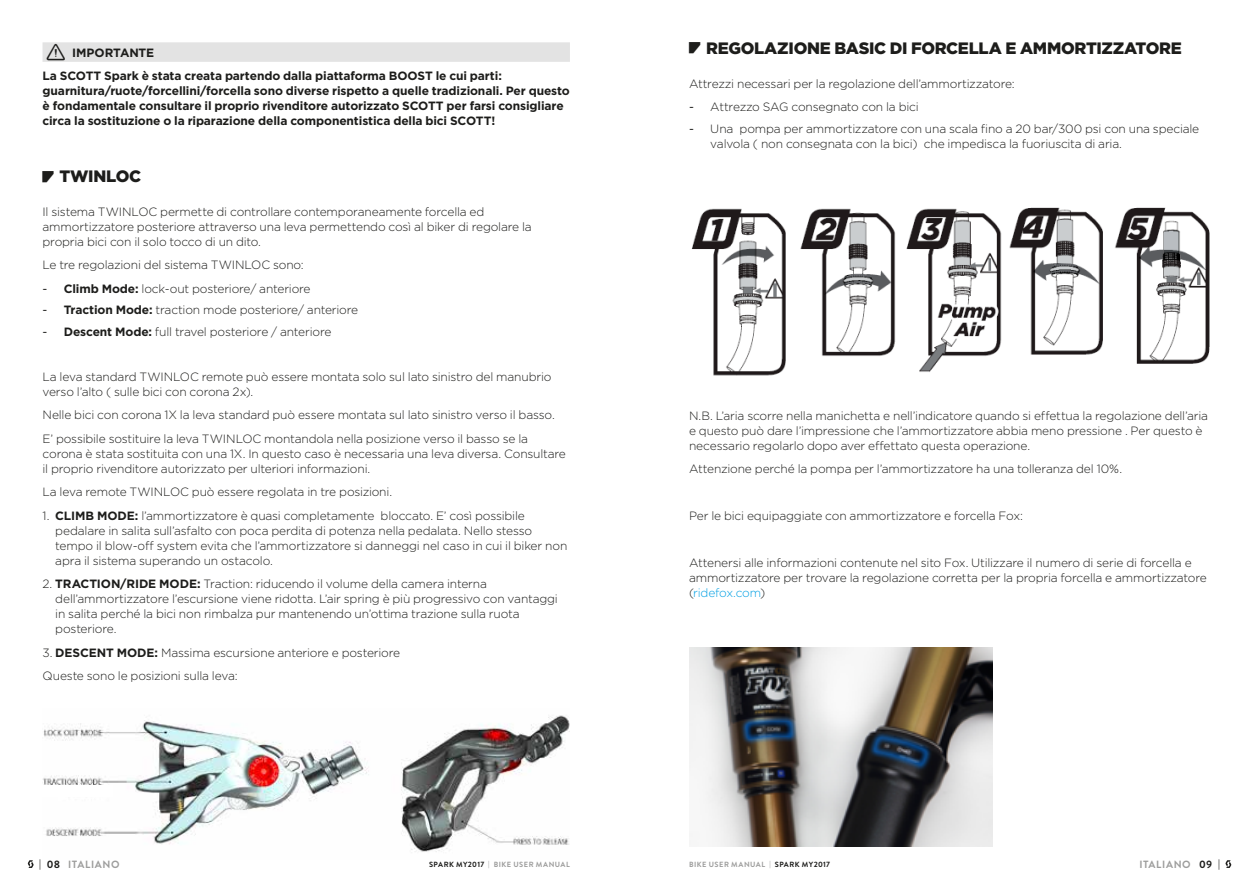
<style>
.page{position:relative;width:1259px;height:893px;background:#fff}
.page>*{position:absolute;margin:0;border:0;box-sizing:border-box;transform-origin:0 0}
.t1{font:900 16.5px "Gotham";letter-spacing:-.02em;color:#1d1d1b}
.t2{font:300 12px/15px "Gotham";letter-spacing:-.015em;color:#1d1d1b}
.t3{font:700 12px/15px "Gotham";letter-spacing:-.01em;color:#1d1d1b}
.t4{font:700 10.5px "Brandon Text";letter-spacing:.06em;color:#9d9d9c}
.t5{font:700 10.5px "Brandon Text";color:#1d1d1b}
.t6{font:700 7.5px "Brandon Text";letter-spacing:.065em;color:#9d9d9c}
.s1{font-family:"Warning";font-weight:400;font-size:30px}
.s2{font-family:"manual Point";font-weight:400;font-size:27px}
.s3{font-weight:400}
.s4{font-weight:700}
.s5{color:#009fe3}
.s6{color:#1d1d1b}
</style>
<div class="page">
<img style="left:43px;top:715px;width:527px;height:137px">
<div style="left:43px;top:785px;width:70px;height:12px;background:#fff"></div>
<img style="left:691px;top:207px;width:519px;height:169px">
<img style="left:689px;top:647px;width:303px;height:200px">
<div style="left:43px;top:42px;width:527px;height:20px;background:#e3e3e3"></div>
<svg style="left:1225px;top:860px;width:6px;height:8px"></svg>
<svg style="left:28px;top:860px;width:6px;height:8px"></svg>
<p class="t3" style="left:43px;top:41px;width:461px;line-height:23.2px;text-indent:4px"><span class="s1">•</span> IMPORTANTE<br>La SCOTT Spark è stata creata partendo dalla piattaforma BOOST le cui parti:</p>
<p class="t3" style="left:43px;top:83px;width:529px">guarnitura/ruote/forcellini/forcella sono diverse rispetto a quelle tradizionali. Per questo è fondamentale consultare il proprio rivenditore autorizzato SCOTT per farsi consigliare circa la sostituzione o la riparazione della componentistica della bici SCOTT!</p>
<h1 class="t1" style="left:43px;top:165px;width:100px"><span class="s2">•</span>TWINLOC</h1>
<p class="t2" style="left:43px;top:204px;width:491px">Il sistema TWINLOC permette di controllare contemporaneamente forcella ed ammortizzatore posteriore attraverso una leva permettendo così al biker di regolare la propria bici con il solo tocco di un dito.</p>
<p class="t2" style="left:43px;top:257px;width:263px">Le tre regolazioni del sistema TWINLOC sono:</p>
<p class="t2" style="left:43px;top:281px;width:270px"><span class="s3">-</span> <span class="s4">Climb Mode:</span> lock-out posteriore/ anteriore</p>
<p class="t2" style="left:43px;top:302px;width:317px"><span class="s3">-</span> <span class="s4">Traction Mode:</span> traction mode posteriore/ anteriore</p>
<p class="t2" style="left:43px;top:324px;width:290px"><span class="s3">-</span> <span class="s4">Descent Mode:</span> full travel posteriore / anteriore</p>
<p class="t2" style="left:43px;top:369px;width:510px">La leva standard TWINLOC remote può essere montata solo sul lato sinistro del manubrio verso l’alto ( sulle bici con corona 2x).</p>
<p class="t2" style="left:43px;top:403px;width:514px;line-height:23.5px">Nelle bici con corona 1X la leva standard può essere montata sul lato sinistro verso il basso.<br>E’ possibile sostituire la leva TWINLOC montandola nella posizione verso il basso se la</p>
<p class="t2" style="left:43px;top:446px;width:525px">corona è stata sostituita con una 1X. In questo caso è necessaria una leva diversa. Consultare il proprio rivenditore autorizzato per ulteriori informazioni.</p>
<p class="t2" style="left:43px;top:484px;width:351px">La leva remote TWINLOC può essere regolata in tre posizioni.</p>
<p class="t2" style="left:55px;top:508px;width:513px;text-indent:-13px">1. <span class="s4">CLIMB MODE:</span> l’ammortizzatore è quasi completamente bloccato. E’ così possibile pedalare in salita sull’asfalto con poca perdita di potenza nella pedalata. Nello stesso tempo il blow-off system evita che l’ammortizzatore si danneggi nel caso in cui il biker non apra il sistema superando un ostacolo.</p>
<p class="t2" style="left:55px;top:576px;width:504px;text-indent:-13px">2. <span class="s4">TRACTION/RIDE MODE:</span> Traction: riducendo il volume della camera interna dell’ammortizzatore l’escursione viene ridotta. L’air spring è più progressivo con vantaggi in salita perché la bici non rimbalza pur mantenendo un’ottima trazione sulla ruota posteriore.</p>
<p class="t2" style="left:43px;top:640px;width:359px;line-height:23.5px">3. <span class="s4">DESCENT MODE:</span> Massima escursione anteriore e posteriore<br>Queste sono le posizioni sulla leva:</p>
<h1 class="t1" style="left:689px;top:37px;width:494px"><span class="s2">•</span> REGOLAZIONE BASIC DI FORCELLA E AMMORTIZZATORE</h1>
<p class="t2" style="left:689px;top:76px;width:327px">Attrezzi necessari per la regolazione dell’ammortizzatore:</p>
<p class="t2" style="left:689px;top:99px;width:231px"><span class="s3">-</span> Attrezzo SAG consegnato con la bici</p>
<p class="t2" style="left:710px;top:121px;width:490px;text-indent:-21px"><span class="s3">-</span> Una pompa per ammortizzatore con una scala fino a 20 bar/300 psi con una speciale valvola ( non consegnata con la bici) che impedisca la fuoriuscita di aria.</p>
<p class="t2" style="left:689px;top:407px;width:520px">N.B. L’aria scorre nella manichetta e nell’indicatore quando si effettua la regolazione dell’aria e questo può dare l’impressione che l’ammortizzatore abbia meno pressione . Per questo è necessario regolarlo dopo aver effettato questa operazione.</p>
<p class="t2" style="left:689px;top:461px;width:434px">Attenzione perché la pompa per l’ammortizzatore ha una tolleranza del 10%.</p>
<p class="t2" style="left:689px;top:508px;width:335px">Per le bici equipaggiate con ammortizzatore e forcella Fox:</p>
<p class="t2" style="left:689px;top:555px;width:519px">Attenersi alle informazioni contenute nel sito Fox. Utilizzare il numero di serie di forcella e ammortizzatore per trovare la regolazione corretta per la propria forcella e ammortizzatore (<span class="s5">ridefox.com</span>)</p>
<p class="t5" style="left:39px;top:857px;width:23px">| 08</p>
<p class="t6" style="left:429px;top:859px;width:142px"><span class="s6">SPARK MY2017</span> | BIKE USER MANUAL</p>
<p class="t6" style="left:689px;top:859px;width:142px">BIKE USER MANUAL | <span class="s6">SPARK MY2017</span></p>
<p class="t5" style="left:1199px;top:857px;width:22px">09 |</p>
<p class="t4" style="left:68px;top:857px;width:53px">ITALIANO</p>
<p class="t4" style="left:1139px;top:857px;width:53px">ITALIANO</p>
</div>
